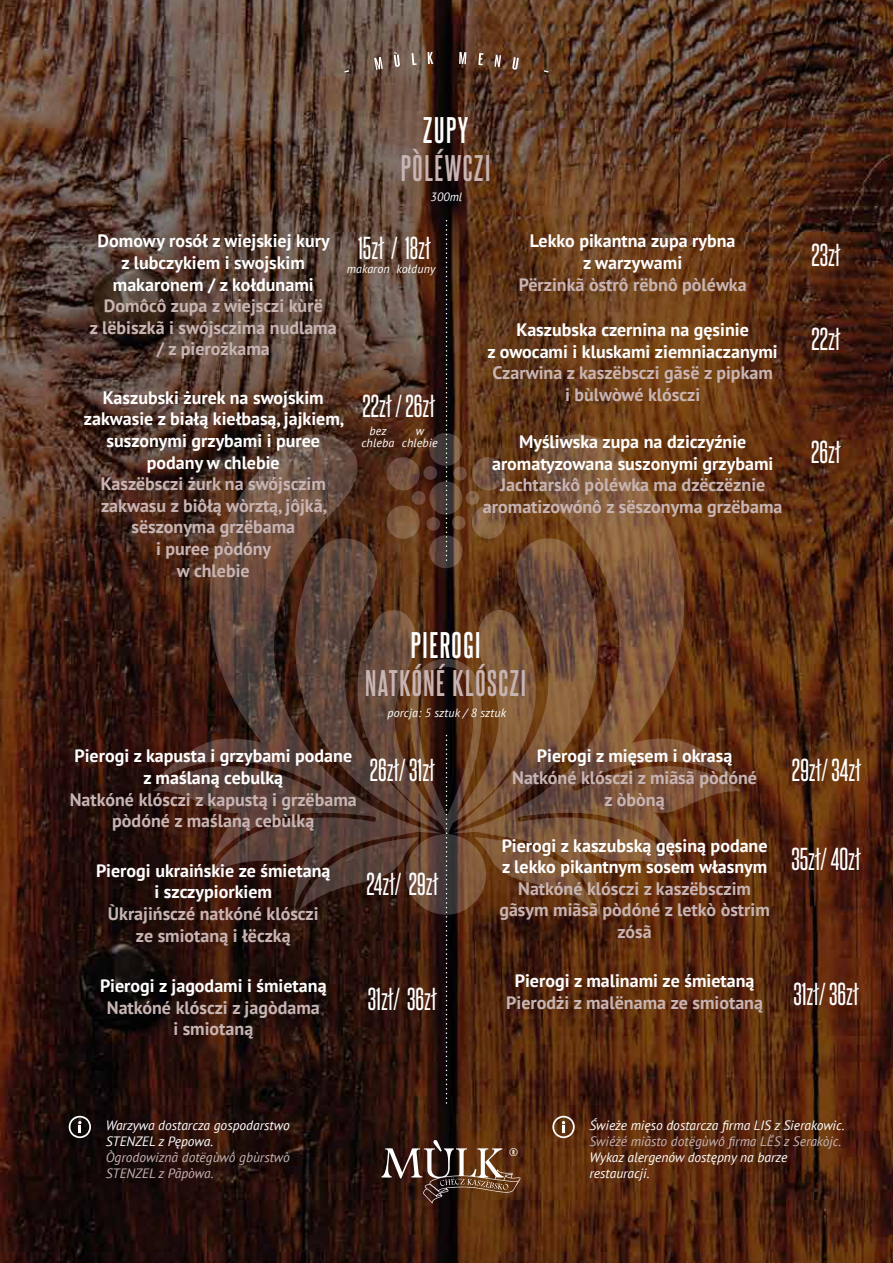
<style>
.page{position:relative;width:893px;height:1263px;background:#fff}
.page>*{position:absolute;margin:0;border:0;box-sizing:border-box;transform-origin:0 0}
.t1{font:700 31.5px "Steelfish Rg";letter-spacing:.05em;color:#c7b4b3}
.t2{font:700 31.5px "Steelfish Rg";letter-spacing:.05em;color:#fff}
.t3{font:27px "Steelfish Rg";color:#fff}
.t4{font:700 18px/21.6px "PT Sans";color:#c7b4b3;text-align:center}
.t5{font:700 18px/21.6px "PT Sans";color:#fff;text-align:center}
.t6{font:italic 13.5px/16.2px "PT Sans";color:#fff}
.t7{font:italic 13.5px/16.2px "PT Sans";color:#c7b4b3}
.t8{font:italic 12px/12px "PT Sans";letter-spacing:.01em;color:#fff;text-align:center}
.t9{font:11.7px "Alternate Got No 1 D";color:#fff}
</style>
<div class="page">
<img style="left:0;top:0;width:893px;height:1263px">
<svg style="left:453px;top:433px;width:287px;height:482px;background:#6e4122"></svg>
<svg style="left:153px;top:433px;width:288px;height:482px;background:#4a2f24"></svg>
<svg style="left:352px;top:607px;width:191px;height:308px;background:#432e25"></svg>
<svg style="left:454px;top:538px;width:145px;height:292px;background:#6e472d"></svg>
<svg style="left:293px;top:535px;width:146px;height:295px;background:#583b2c"></svg>
<svg style="left:299px;top:837px;width:120px;height:72px;background:#482f27"></svg>
<svg style="left:474px;top:837px;width:120px;height:73px;background:#734828"></svg>
<svg style="left:472px;top:457px;width:33px;height:33px"></svg>
<svg style="left:386px;top:505px;width:34px;height:34px"></svg>
<svg style="left:472px;top:505px;width:33px;height:34px"></svg>
<svg style="left:429px;top:481px;width:33px;height:34px"></svg>
<svg style="left:387px;top:457px;width:33px;height:33px"></svg>
<svg style="left:429px;top:535px;width:33px;height:33px"></svg>
<svg style="left:429px;top:433px;width:33px;height:33px"></svg>
<svg style="left:423px;top:466px;width:15px;height:14px"></svg>
<svg style="left:466px;top:491px;width:13px;height:14px"></svg>
<svg style="left:412px;top:491px;width:14px;height:14px"></svg>
<svg style="left:452px;top:516px;width:13px;height:14px"></svg>
<svg style="left:453px;top:467px;width:14px;height:13px"></svg>
<svg style="left:426px;top:517px;width:14px;height:14px"></svg>
<svg style="left:381px;top:1140px;width:139px;height:63px;background:#5e4232"></svg>
<svg style="left:344px;top:70px;width:5px;height:3px"></svg>
<svg style="left:374px;top:57px;width:9px;height:13px"></svg>
<svg style="left:394px;top:52px;width:6px;height:15px"></svg>
<svg style="left:412px;top:53px;width:5px;height:12px"></svg>
<svg style="left:427px;top:52px;width:6px;height:12px"></svg>
<svg style="left:459px;top:52px;width:7px;height:12px"></svg>
<svg style="left:478px;top:53px;width:5px;height:12px"></svg>
<svg style="left:494px;top:55px;width:7px;height:12px"></svg>
<svg style="left:512px;top:57px;width:7px;height:13px"></svg>
<svg style="left:544px;top:70px;width:5px;height:3px"></svg>
<svg style="left:446px;top:221px;width:1px;height:342px"></svg>
<svg style="left:446px;top:735px;width:1px;height:370px"></svg>
<svg style="left:551px;top:1116px;width:25px;height:22px"></svg>
<svg style="left:68px;top:1116px;width:24px;height:22px"></svg>
<h1 class="t2" style="left:423px;top:111px;width:47px">ZUPY</h1>
<h1 class="t1" style="left:401px;top:149px;width:91px">PÒLÉWCZI</h1>
<p class="t8" style="left:431px;top:190px;width:33px">300ml</p>
<p class="t5" style="left:98px;top:230px;width:233px">Domowy rosół z wiejskiej kury z lubczykiem i swojskim makaronem / z kołdunami</p>
<p class="t4" style="left:90px;top:295px;width:248px">Domôcô zupa z wiejsczi kùrë<br>z lëbiszkã i swójsczima nudlama / z pierożkama</p>
<h2 class="t3" style="left:358px;top:231px;width:74px">15zł / 18zł</h2>
<p class="t8" style="left:347px;top:262px;width:90px">makaron kołduny</p>
<p class="t5" style="left:84px;top:386px;width:262px">Kaszubski żurek na swojskim zakwasie z białą kiełbasą, jajkiem, suszonymi grzybami i puree podany w chlebie</p>
<p class="t4" style="left:101px;top:473px;width:228px">Kaszëbsczi żurk na swójsczim zakwasu z biôłą wòrztą, jôjkã, sëszonyma grzëbama<br>i puree pòdóny<br>w chlebie</p>
<h2 class="t3" style="left:363px;top:390px;width:74px">22zł / 26zł</h2>
<p class="t8" style="left:361px;top:425px;width:34px">bez chleba</p>
<p class="t8" style="left:402px;top:425px;width:37px">w chlebie</p>
<p class="t5" style="left:530px;top:230px;width:207px">Lekko pikantna zupa rybna z warzywami</p>
<p class="t4" style="left:519px;top:273px;width:230px">Përzinkã òstrô rëbnô pòléwka</p>
<p class="t5" style="left:488px;top:319px;width:292px">Kaszubska czernina na gęsinie<br>z owocami i kluskami ziemniaczanymi</p>
<p class="t4" style="left:492px;top:362px;width:282px">Czarwina z kaszëbsczi gãsë z pipkam i bùlwòwé klósczi</p>
<p class="t5" style="left:492px;top:431px;width:283px">Myśliwska zupa na dziczyźnie aromatyzowana suszonymi grzybami</p>
<p class="t4" style="left:483px;top:474px;width:301px">Jachtarskô pòléwka ma dzëczëznie aromatizowónô z sëszonyma grzëbama</p>
<h2 class="t3" style="left:811px;top:238px;width:31px">23zł</h2>
<h2 class="t3" style="left:811px;top:322px;width:31px">22zł</h2>
<h2 class="t3" style="left:811px;top:435px;width:31px">26zł</h2>
<p class="t5" style="left:74px;top:745px;width:279px">Pierogi z kapusta i grzybami podane z maślaną cebulką</p>
<p class="t4" style="left:70px;top:788px;width:288px">Natkóné klósczi z kapustą i grzëbama pòdóné z maślaną cebùlką</p>
<p class="t5" style="left:96px;top:859px;width:236px">Pierogi ukraińskie ze śmietaną i szczypiorkiem</p>
<p class="t4" style="left:108px;top:902px;width:212px">Ùkrajińsczé natkóné klósczi ze smiotaną i łëczką</p>
<h1 class="t2" style="left:411px;top:626px;width:71px">PIEROGI</h1>
<h1 class="t1" style="left:365px;top:664px;width:163px">NATKÓNÉ KLÓSCZI</h1>
<p class="t8" style="left:387px;top:706px;width:120px">porcja: 5 sztuk / 8 sztuk</p>
<h2 class="t3" style="left:370px;top:753px;width:67px">26zł/ 31zł</h2>
<h2 class="t3" style="left:792px;top:753px;width:70px">29zł/ 34zł</h2>
<p class="t5" style="left:537px;top:745px;width:197px">Pierogi z mięsem i okrasą</p>
<p class="t4" style="left:512px;top:766px;width:246px">Natkóné klósczi z miãsã pòdóné z òbòną</p>
<h2 class="t3" style="left:366px;top:867px;width:73px">24zł/ 29zł</h2>
<p class="t5" style="left:502px;top:834px;width:267px;text-align:left">Pierogi z kaszubską gęsiną podane z lekko pikantnym sosem własnym</p>
<p class="t4" style="left:499px;top:877px;width:272px">Natkóné klósczi z kaszëbsczim gãsym miãsã pòdóné z letkò òstrim zósã</p>
<h2 class="t3" style="left:791px;top:842px;width:71px">35zł/ 40zł</h2>
<p class="t5" style="left:100px;top:974px;width:228px">Pierogi z jagodami i śmietaną</p>
<p class="t4" style="left:107px;top:996px;width:214px">Natkóné klósczi z jagòdama i smiotaną</p>
<h2 class="t3" style="left:368px;top:983px;width:70px">31zł/ 36zł</h2>
<p class="t5" style="left:515px;top:970px;width:241px">Pierogi z malinami ze śmietaną</p>
<p class="t4" style="left:506px;top:991px;width:258px">Pierodżi z malënama ze smiotaną</p>
<h2 class="t3" style="left:793px;top:978px;width:67px">31zł/ 36zł</h2>
<p class="t6" style="left:106px;top:1116px;width:185px">Warzywa dostarcza gospodarstwo<br>STENZEL z Pępowa.</p>
<p class="t7" style="left:106px;top:1149px;width:186px">Ògrodowiznã dotëgùwô gbùrstwò<br>STENZEL z Pãpòwa.</p>
<p class="t9" style="left:509px;top:1146px;width:10px">®</p>
<p class="t6" style="left:589px;top:1116px;width:257px">Świeże mięso dostarcza firma LIS z Sierakowic.</p>
<p class="t7" style="left:589px;top:1132px;width:253px">Swiéżé miãsto dotëgùwô firma LËS z Serakòjc.</p>
<p class="t6" style="left:589px;top:1149px;width:199px">Wykaz alergenów dostępny na barze restauracji.</p>
</div>
